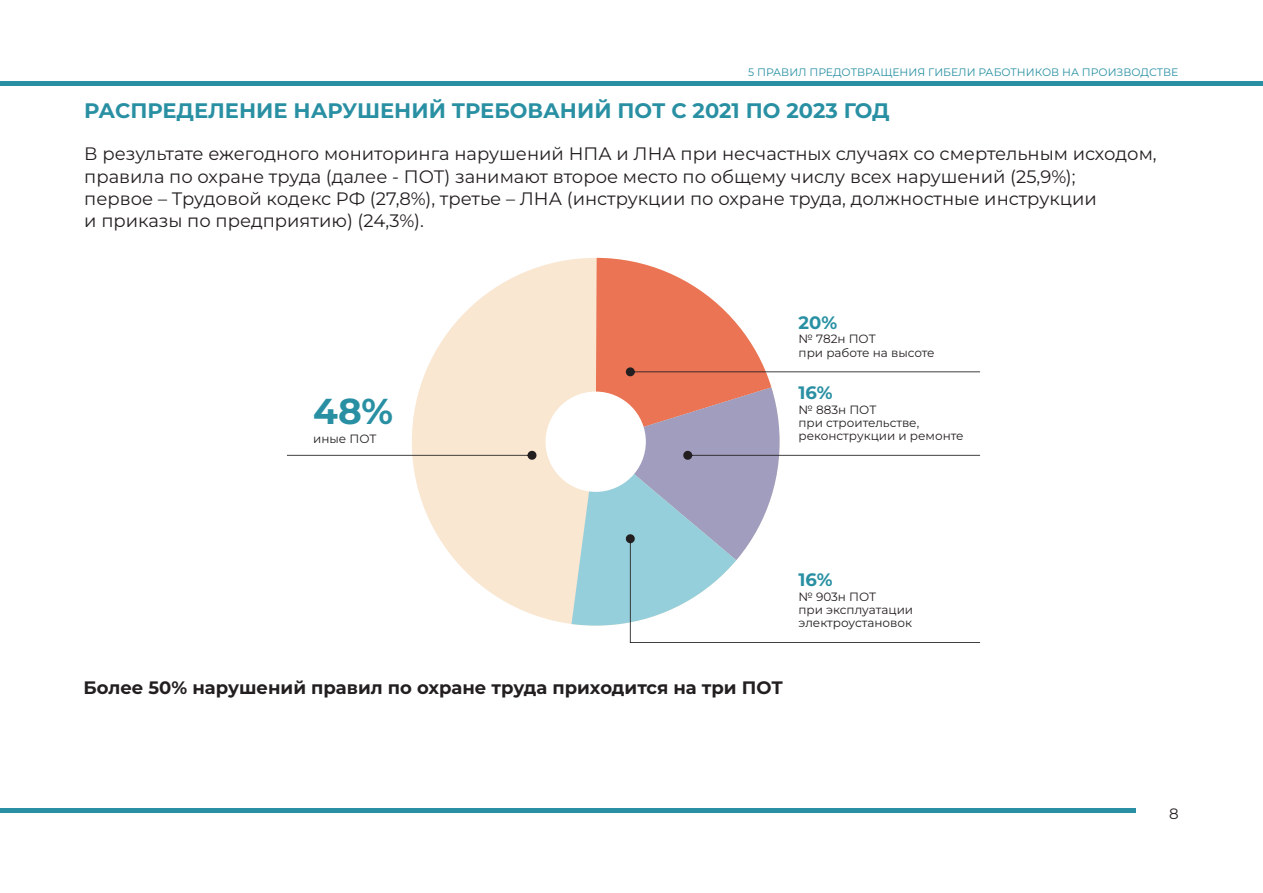
<style>
.page{position:relative;width:1263px;height:893px;background:#fff}
.page>*{position:absolute;margin:0;border:0;box-sizing:border-box;transform-origin:0 0}
.t1{font:700 36px "Montserrat";color:#2990a3}
.t2{font:700 21px "Montserrat";color:#2990a3}
.t3{font:18px/22.4px "Montserrat";color:#231f20}
.t4{font:700 18px "Montserrat";color:#231f20}
.t5{font:700 18px "Montserrat";color:#2990a3}
.t6{font:15px "Montserrat";color:#231f20}
.t7{font:12px/13.2px "Montserrat";color:#231f20}
.t8{font:10.8px "Montserrat";color:#2990a3}
</style>
<div class="page">
<hr style="left:0;top:81px;width:1263px;height:4px;background:#2990a3">
<hr style="left:0;top:808px;width:1135px;height:4px;background:#2990a3">
<div style="left:412px;top:258px;width:367px;height:368px;background:#f9e7d2;border-radius:50%"></div>
<div style="left:545px;top:392px;width:101px;height:100px;background:#fff;border-radius:50%"></div>
<svg style="left:287px;top:451px;width:249px;height:9px"></svg>
<svg style="left:558px;top:258px;width:422px;height:385px"></svg>
<p class="t8" style="left:748px;top:65px;width:432px">5 ПРАВИЛ ПРЕДОТВРАЩЕНИЯ ГИБЕЛИ РАБОТНИКОВ НА ПРОИЗВОДСТВЕ</p>
<p class="t2" style="left:84px;top:97px;width:807px">РАСПРЕДЕЛЕНИЕ НАРУШЕНИЙ ТРЕБОВАНИЙ ПОТ С 2021 ПО 2023 ГОД</p>
<p class="t3" style="left:84px;top:143px;width:1074px">В результате ежегодного мониторинга нарушений НПА и ЛНА при несчастных случаях со смертельным исходом, правила по охране труда (далее - ПОТ) занимают второе место по общему числу всех нарушений (25,9%);<br>первое – Трудовой кодекс РФ (27,8%), третье – ЛНА (инструкции по охране труда, должностные инструкции<br>и приказы по предприятию) (24,3%).</p>
<h1 class="t1" style="left:313px;top:389px;width:82px">48%</h1>
<p class="t7" style="left:313px;top:432px;width:65px">иные ПОТ</p>
<p class="t5" style="left:799px;top:311px;width:40px">20%</p>
<p class="t7" style="left:799px;top:332px;width:137px">№ 782н ПОТ<br>при работе на высоте</p>
<p class="t5" style="left:798px;top:382px;width:35px">16%</p>
<p class="t7" style="left:798px;top:403px;width:167px">№ 883н ПОТ<br>при строительстве, реконструкции и ремонте</p>
<p class="t5" style="left:798px;top:569px;width:35px">16%</p>
<p class="t7" style="left:798px;top:590px;width:116px">№ 903н ПОТ<br>при эксплуатации электроустановок</p>
<p class="t4" style="left:83px;top:676px;width:701px">Более 50% нарушений правил по охране труда приходится на три ПОТ</p>
<p class="t6" style="left:1169px;top:804px;width:11px">8</p>
</div>
